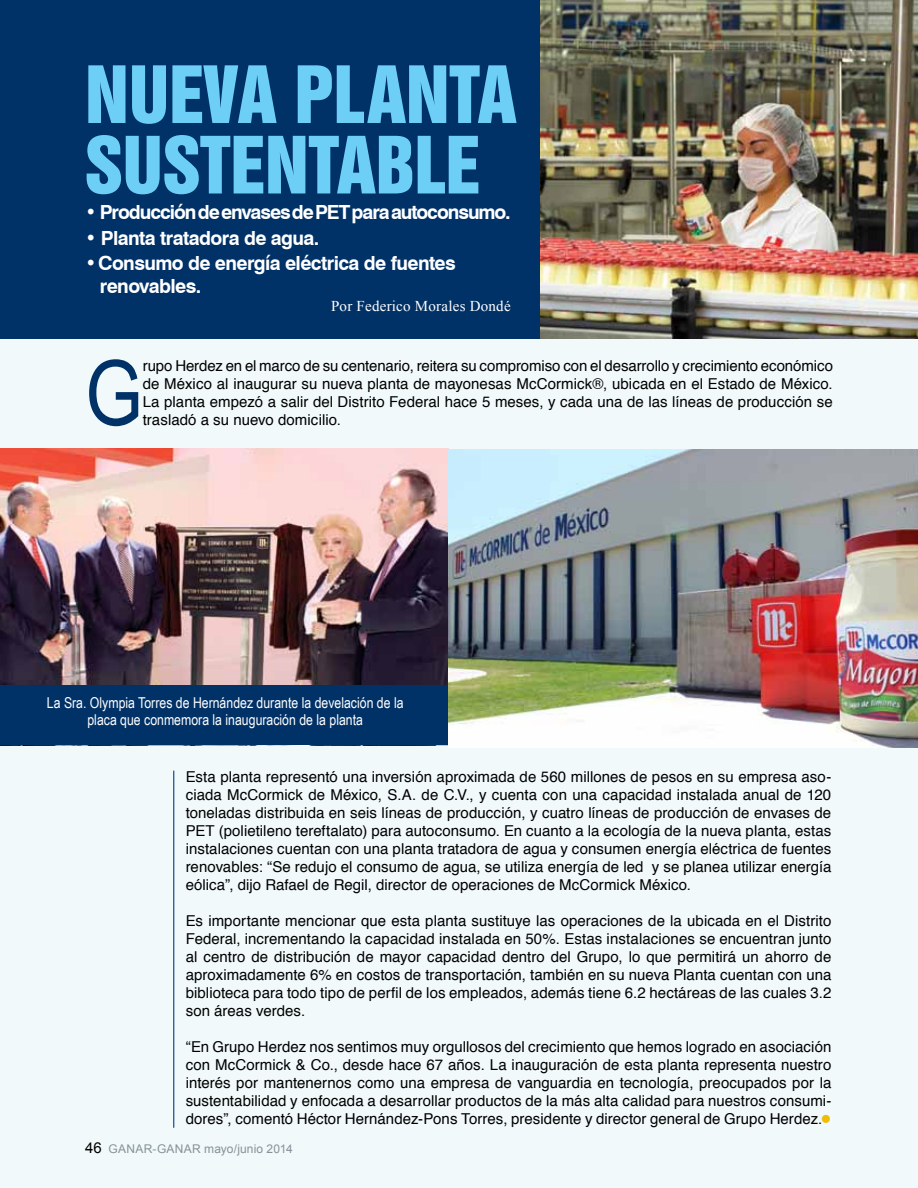
<style>
.page{position:relative;width:918px;height:1188px;background:#f1f9fb}
.page>*{position:absolute;margin:0;border:0;box-sizing:border-box;transform-origin:0 0}
.t1{font:90.45px "Arial Narrow";color:#003268}
.t2{font:72px/70.5px "Swiss 921 BT Regular A";color:#6dcff6}
.t3{font:700 19.5px/22.5px "Swiss 721 BT";letter-spacing:-.035em;color:#fff}
.t4{font:700 19.5px "Swiss 721 BT";letter-spacing:-.055em;color:#fff}
.t5{font:15px/18px "Helvetica";letter-spacing:.005em;color:#000;text-align:justify}
.t6{font:15px/16.5px "Arial Narrow";color:#fff;text-align:center}
.t7{font:15px "Times New Roman";letter-spacing:.015em;color:#fff}
.t8{font:12px "Arial";letter-spacing:.015em;color:#879197}
.s1{color:#eebd08}
.s2{font-size:15px;color:#000}
</style>
<div class="page">
<div style="left:0;top:0;width:918px;height:338px;background:#003268"></div>
<hr style="left:173px;top:771px;width:1px;height:357px;background:#004286">
<img style="left:0;top:448px;width:448px;height:237px">
<div style="left:0;top:685px;width:449px;height:60px;background:#003268"></div>
<img style="left:448px;top:449px;width:470px;height:298px">
<img style="left:541px;top:0;width:377px;height:338px">
<h2 class="t2" style="left:85px;top:59px;width:400px">NU EVA PLANTA<br>SUSTENTABLE</h2>
<h3 class="t4" style="left:85px;top:200px;width:427px">• Producción de envases de PET para autoconsumo.</h3>
<h3 class="t3" style="left:85px;top:226px;width:236px">• Planta tratadora de agua.</h3>
<h3 class="t3" style="left:100px;top:252px;width:357px;text-indent:-15px">•Consumo de energía eléctrica de fuentes renovables.</h3>
<p class="t7" style="left:331px;top:295px;width:181px">Por Federico Morales Dondé</p>
<h1 class="t1" style="left:85px;top:327px;width:59px">G</h1>
<p class="t5" style="left:143px;top:357px;width:692px">rupo Herdez en el marco de su centenario, reitera su compromiso con el desarrollo y crecimiento económico de México al inaugurar su nueva planta de mayonesas McCormick®, ubicada en el Estado de México.<br>La planta empezó a salir del Distrito Federal hace 5 meses, y cada una de las líneas de producción se trasladó a su nuevo domicilio.</p>
<p class="t6" style="left:47px;top:694px;width:358px">La Sra. Olympia Torres de Hernández durante la develación de la placa que conmemora la inauguración de la planta</p>
<p class="t5" style="left:186px;top:768px;width:647px">Esta planta representó una inversión aproximada de 560 millones de pesos en su empresa aso&shy;ciada McCormick de México, S.A. de C.V., y cuenta con una capacidad instalada anual de 120 toneladas distribuida en seis líneas de producción, y cuatro líneas de producción de envases de PET (polietileno tereftalato) para autoconsumo. En cuanto a la ecología de la nueva planta, estas instalaciones cuentan con una planta tratadora de agua y consumen energía eléctrica de fuentes renovables: “Se redujo el consumo de agua, se utiliza energía de led y se planea utilizar energía eólica”, dijo Rafael de Regil, director de operaciones de McCormick México.</p>
<p class="t5" style="left:186px;top:912px;width:647px">Es importante mencionar que esta planta sustituye las operaciones de la ubicada en el Distrito Federal, incrementando la capacidad instalada en 50%. Estas instalaciones se encuentran junto al centro de distribución de mayor capacidad dentro del Grupo, lo que permitirá un ahorro de aproximadamente 6% en costos de transportación, también en su nueva Planta cuentan con una biblioteca para todo tipo de perfil de los empleados, además tiene 6.2 hectáreas de las cuales 3.2 son áreas verdes.</p>
<p class="t5" style="left:186px;top:1038px;width:647px">“En Grupo Herdez nos sentimos muy orgullosos del crecimiento que hemos logrado en asociación con McCormick &amp; Co., desde hace 67 años. La inauguración de esta planta representa nuestro interés por mantenernos como una empresa de vanguardia en tecnología, preocupados por la sustentabilidad y enfocada a desarrollar productos de la más alta calidad para nuestros consumi&shy;dores”, comentó Héctor Hernández-Pons Torres, presidente y director general de Grupo Herdez.<span class="s1">●</span></p>
<p class="t8" style="left:85px;top:1141px;width:209px"><span class="s2">46</span> GANAR-GANAR mayo/junio 2014</p>
</div>
